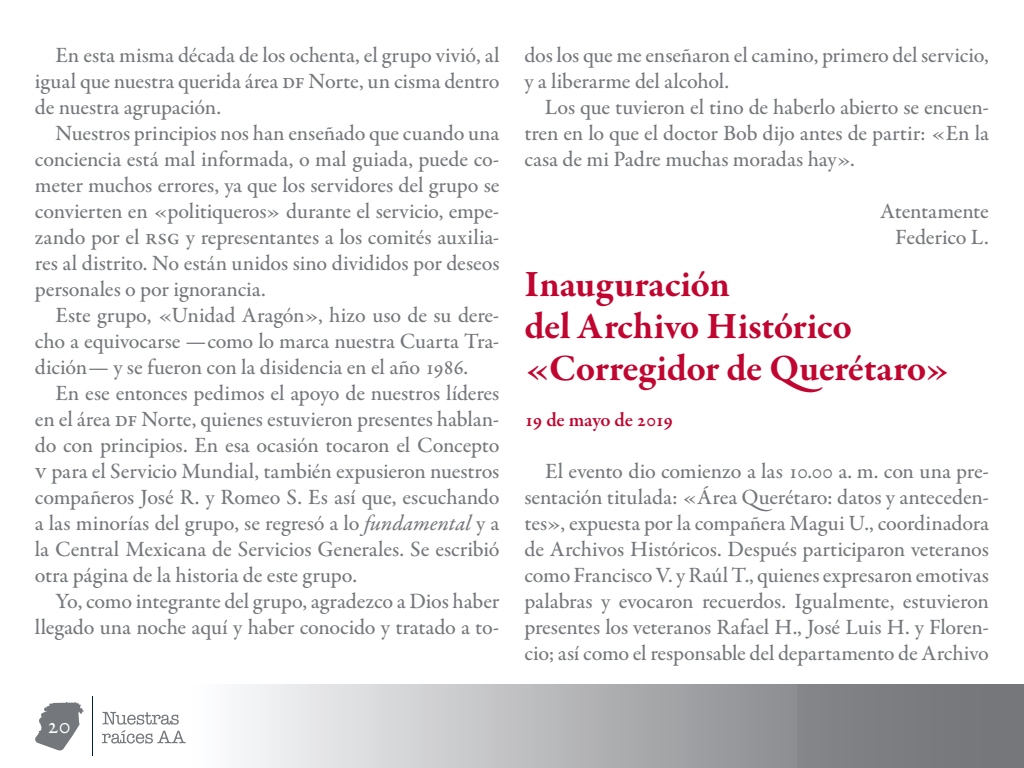
<style>
.page{position:relative;width:1024px;height:768px;background:#fff}
.page>*{position:absolute;margin:0;border:0;box-sizing:border-box;transform-origin:0 0}
.t1{font:700 38px/42px "Garamond Premr Pro";letter-spacing:-.01em;color:#c00630}
.t2{font:25px "Garamond Premr Pro";color:#fff}
.t3{font:500 22px/26px "Garamond Premr Pro";letter-spacing:-.01em;color:#74777b;text-align:justify}
.t4{font:600 20px "Garamond Premr Pro";letter-spacing:-.015em;color:#c00630}
.s1{font-family:"Garamond Premr Pro Med It";font-weight:400}
</style>
<div class="page">
<svg style="left:240px;top:684px;width:784px;height:84px;background:#bfc0c2"></svg>
<svg style="left:35px;top:702px;width:49px;height:49px"></svg>
<hr style="left:92px;top:696px;width:1px;height:60px;background:#001e42">
<svg style="left:102px;top:712px;width:84px;height:32px"></svg>
<div style="left:797px;top:685px;width:227px;height:83px;background:#7b7c7f"></div>
<p class="t3" style="left:35px;top:43px;width:466px;text-indent:21px">En esta misma década de los ochenta, el grupo vivió, al igual que nuestra querida área df Norte, un cisma dentro de nuestra agrupación.</p>
<p class="t3" style="left:35px;top:121px;width:466px;text-indent:21px">Nuestros principios nos han enseñado que cuando una conciencia está mal informada, o mal guiada, puede co&shy;meter muchos errores, ya que los servidores del grupo se convierten en «politiqueros» durante el servicio, empe&shy;zando por el rsg y representantes a los comités auxilia&shy;res al distrito. No están unidos sino divididos por deseos personales o por ignorancia.</p>
<p class="t3" style="left:35px;top:303px;width:466px;text-indent:21px">Este grupo, «Unidad Aragón», hizo uso de su dere&shy;cho a equivocarse —como lo marca nuestra Cuarta Tra&shy;dición— y se fueron con la disidencia en el año 1986.</p>
<p class="t3" style="left:35px;top:381px;width:466px;text-indent:21px">En ese entonces pedimos el apoyo de nuestros líderes en el área df Norte, quienes estuvieron presentes hablan&shy;do con principios. En esa ocasión tocaron el Concepto v para el Servicio Mundial, también expusieron nuestros compañeros José R. y Romeo S. Es así que, escuchando a las minorías del grupo, se regresó a lo <span class="s1">fundamental</span> y a la Central Mexicana de Servicios Generales. Se escribió otra página de la historia de este grupo.</p>
<p class="t3" style="left:35px;top:589px;width:466px;text-align:right">Yo, como integrante del grupo, agradezco a Dios haber llegado una noche aquí y haber conocido y tratado a to-</p>
<p class="t2" style="left:47px;top:710px;width:25px">20</p>
<p class="t3" style="left:524px;top:43px;width:466px">dos los que me enseñaron el camino, primero del servicio, y a liberarme del alcohol.</p>
<p class="t3" style="left:524px;top:95px;width:466px;text-indent:21px">Los que tuvieron el tino de haberlo abierto se encuen&shy;tren en lo que el doctor Bob dijo antes de partir: «En la casa de mi Padre muchas moradas hay».</p>
<p class="t3" style="left:880px;top:199px;width:110px;text-align:right">Atentamente<br>Federico L.</p>
<h1 class="t1" style="left:524px;top:264px;width:427px">Inauguración<br>del Archivo Histórico «Corregidor de Querétaro»</h1>
<p class="t4" style="left:524px;top:408px;width:150px">19 de mayo de 2019</p>
<p class="t3" style="left:524px;top:459px;width:466px;text-indent:21px">El evento dio comienzo a las 10.00 a. m. con una pre&shy;sentación titulada: «Área Querétaro: datos y anteceden&shy;tes», expuesta por la compañera Magui U., coordinadora de Archivos Históricos. Después participaron veteranos como Francisco V. y Raúl T., quienes expresaron emotivas palabras y evocaron recuerdos. Igualmente, estuvieron presentes los veteranos Rafael H., José Luis H. y Floren&shy;cio; así como el responsable del departamento de Archivo</p>
</div>
